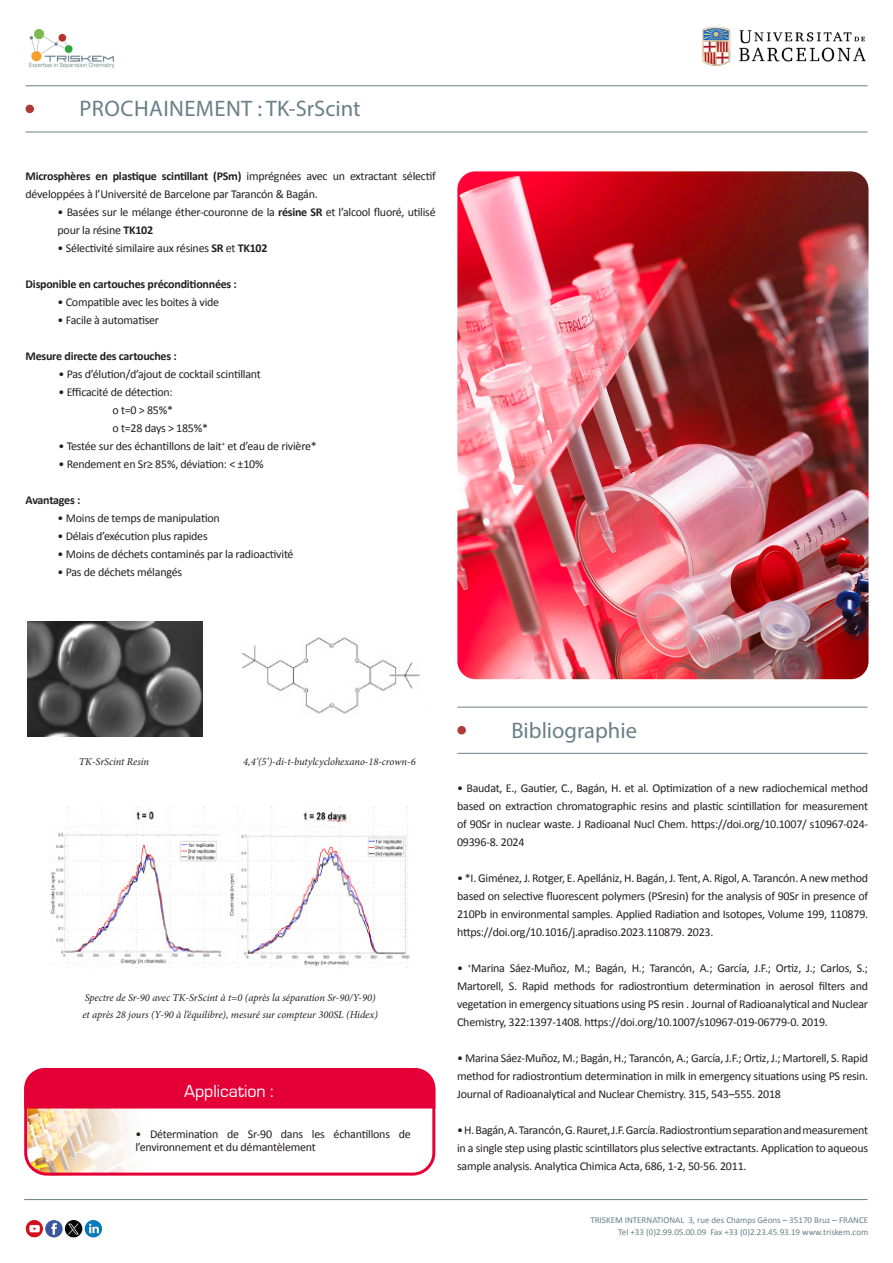
<style>
.page{position:relative;width:893px;height:1263px;background:#fff}
.page>*{position:absolute;margin:0;border:0;box-sizing:border-box;transform-origin:0 0}
.t1{font:22.5px "Myriad Pro";letter-spacing:.02em;color:#697f87}
.t2{font:22.5px "Myriad Pro";color:#697f87}
.t3{font:18px "Eurostile";color:#fff}
.t4{font:12px/18px "Calibri";letter-spacing:-.02em;color:#231f20;text-align:justify}
.t5{font:700 12px "Calibri";letter-spacing:-.02em;color:#231f20}
.t6{font:italic 10.5px "Minion Pro";letter-spacing:-.01em;color:#231f20}
.t7{font:9px "Calibri";color:#697f87}
.s1{font-weight:700}
</style>
<div class="page">
<div style="left:26px;top:105px;width:8px;height:8px;background:#b03835;border-radius:50%"></div>
<img style="left:28px;top:1108px;width:126px;height:67px">
<div style="left:24px;top:1068px;width:411px;height:40px;background:#e40037"></div>
<div style="left:24px;top:1068px;width:411px;height:107px;border:3px solid #e40037;border-radius:21px"></div>
<img style="left:241px;top:637px;width:179px;height:77px">
<img style="left:50px;top:807px;width:360px;height:161px">
<img style="left:27px;top:622px;width:176px;height:115px">
<img style="left:702px;top:26px;width:164px;height:40px">
<hr style="left:26px;top:132px;width:841px;height:1px;background:#697f87">
<img style="left:29px;top:29px;width:86px;height:40px">
<hr style="left:26px;top:85px;width:841px;height:1px;background:#697f87">
<hr style="left:24px;top:1199px;width:843px;height:1px;background:#697f87">
<div style="left:457px;top:726px;width:9px;height:8px;background:#b03835;border-radius:50%"></div>
<hr style="left:457px;top:753px;width:410px;height:1px;background:#697f87">
<hr style="left:457px;top:707px;width:410px;height:1px;background:#697f87">
<img style="left:457px;top:171px;width:411px;height:508px">
<img style="left:26px;top:1220px;width:17px;height:17px;border-radius:9px">
<img style="left:45px;top:1220px;width:18px;height:17px;border-radius:9px">
<img style="left:65px;top:1220px;width:17px;height:17px">
<img style="left:85px;top:1220px;width:17px;height:17px;border-radius:9px">
<p class="t1" style="left:80px;top:95px;width:283px">PROCHAINEMENT : TK-SrScint</p>
<p class="t4" style="left:26px;top:166px;width:412px"><span class="s1">Microsphères en plastique scintillant (PSm)</span> imprégnées avec un extractant sélectif développées à l’Université de Barcelone par Tarancón &amp; Bagán.</p>
<p class="t4" style="left:58px;top:202px;width:380px">• Basées sur le mélange éther-couronne de la <span class="s1">résine SR</span> et l’alcool fluoré, utilisé pour la résine <span class="s1">TK102</span></p>
<p class="t4" style="left:58px;top:238px;width:211px">• Sélectivité similaire aux résines <span class="s1">SR</span> et <span class="s1">TK102</span></p>
<p class="t5" style="left:26px;top:276px;width:213px">Disponible en cartouches préconditionnées :</p>
<p class="t4" style="left:58px;top:292px;width:163px">• Compatible avec les boites à vide</p>
<p class="t4" style="left:58px;top:310px;width:103px">• Facile à automatiser</p>
<p class="t5" style="left:26px;top:348px;width:153px">Mesure directe des cartouches :</p>
<p class="t4" style="left:58px;top:364px;width:204px">• Pas d’élution/d’ajout de cocktail scintillant</p>
<p class="t4" style="left:58px;top:382px;width:116px">• Efficacité de détection:</p>
<p class="t4" style="left:112px;top:400px;width:62px">o t=0 &gt; 85%*</p>
<p class="t4" style="left:112px;top:418px;width:97px">o t=28 days &gt; 185%*</p>
<p class="t4" style="left:58px;top:436px;width:260px">• Testée sur des échantillons de lait<sup>+</sup> et d’eau de rivière*</p>
<p class="t4" style="left:58px;top:454px;width:207px">• Rendement en Sr≥ 85%, déviation: &lt; ±10%</p>
<p class="t5" style="left:26px;top:492px;width:56px">Avantages :</p>
<p class="t4" style="left:58px;top:508px;width:164px">• Moins de temps de manipulation</p>
<p class="t4" style="left:58px;top:526px;width:152px">• Délais d’exécution plus rapides</p>
<p class="t4" style="left:58px;top:544px;width:238px">• Moins de déchets contaminés par la radioactivité</p>
<p class="t4" style="left:58px;top:562px;width:126px">• Pas de déchets mélangés</p>
<p class="t6" style="left:79px;top:754px;width:72px">TK-SrScint Resin</p>
<p class="t6" style="left:243px;top:754px;width:174px">4,4’(5’)-di-t-butylcyclohexano-18-crown-6</p>
<p class="t6" style="left:85px;top:991px;width:292px">Spectre de Sr-90 avec TK-SrScint à t=0 (après la séparation Sr-90/Y-90)</p>
<p class="t6" style="left:82px;top:1007px;width:297px">et après 28 jours (Y-90 à l’équilibre), mesuré sur compteur 300SL (Hidex)</p>
<p class="t3" style="left:184px;top:1081px;width:91px">Application :</p>
<p class="t4" style="left:135px;top:1126px;width:277px;line-height:13.5px">• Détermination de Sr-90 dans les échantillons de l’environnement et du démantèlement</p>
<p class="t2" style="left:511px;top:716px;width:127px">Bibliographie</p>
<p class="t4" style="left:457px;top:778px;width:413px">• Baudat, E., Gautier, C., Bagán, H. et al. Optimization of a new radiochemical method based on extraction chromatographic resins and plastic scintillation for measurement of 90Sr in nuclear waste. J Radioanal Nucl Chem. https://doi.org/10.1007/ s10967-024- 09396-8. 2024</p>
<p class="t4" style="left:457px;top:868px;width:413px">• *I. Giménez, J. Rotger, E. Apellániz, H. Bagán, J. Tent, A. Rigol, A. Tarancón. A new method based on selective fluorescent polymers (PSresin) for the analysis of 90Sr in presence of 210Pb in environmental samples. Applied Radiation and Isotopes, Volume 199, 110879. https://doi.org/10.1016/j.apradiso.2023.110879. 2023.</p>
<p class="t4" style="left:457px;top:958px;width:413px">• <sup>+</sup>Marina Sáez-Muñoz, M.; Bagán, H.; Tarancón, A.; García, J.F.; Ortiz, J.; Carlos, S.; Martorell, S. Rapid methods for radiostrontium determination in aerosol filters and vegetation in emergency situations using PS resin . Journal of Radioanalytical and Nuclear Chemistry, 322:1397-1408. https://doi.org/10.1007/s10967-019-06779-0. 2019.</p>
<p class="t4" style="left:457px;top:1048px;width:413px">• Marina Sáez-Muñoz, M.; Bagán, H.; Tarancón, A.; García, J.F.; Ortiz, J.; Martorell, S. Rapid method for radiostrontium determination in milk in emergency situations using PS resin.<br>Journal of Radioanalytical and Nuclear Chemistry. 315, 543–555. 2018</p>
<p class="t4" style="left:457px;top:1120px;width:413px">• H. Bagán, A. Tarancón, G. Rauret, J.F. García. Radiostrontium separation and measurement in a single step using plastic scintillators plus selective extractants. Application to aqueous sample analysis. Analytica Chimica Acta, 686, 1-2, 50-56. 2011.</p>
<p class="t7" style="left:590px;top:1214px;width:279px">TRISKEM INTERNATIONAL 3, rue des Champs Géons – 35170 Bruz – FRANCE</p>
<p class="t7" style="left:618px;top:1226px;width:251px">Tel +33 (0)2.99.05.00.09 Fax +33 (0)2.23.45.93.19 www.triskem.com</p>
</div>
